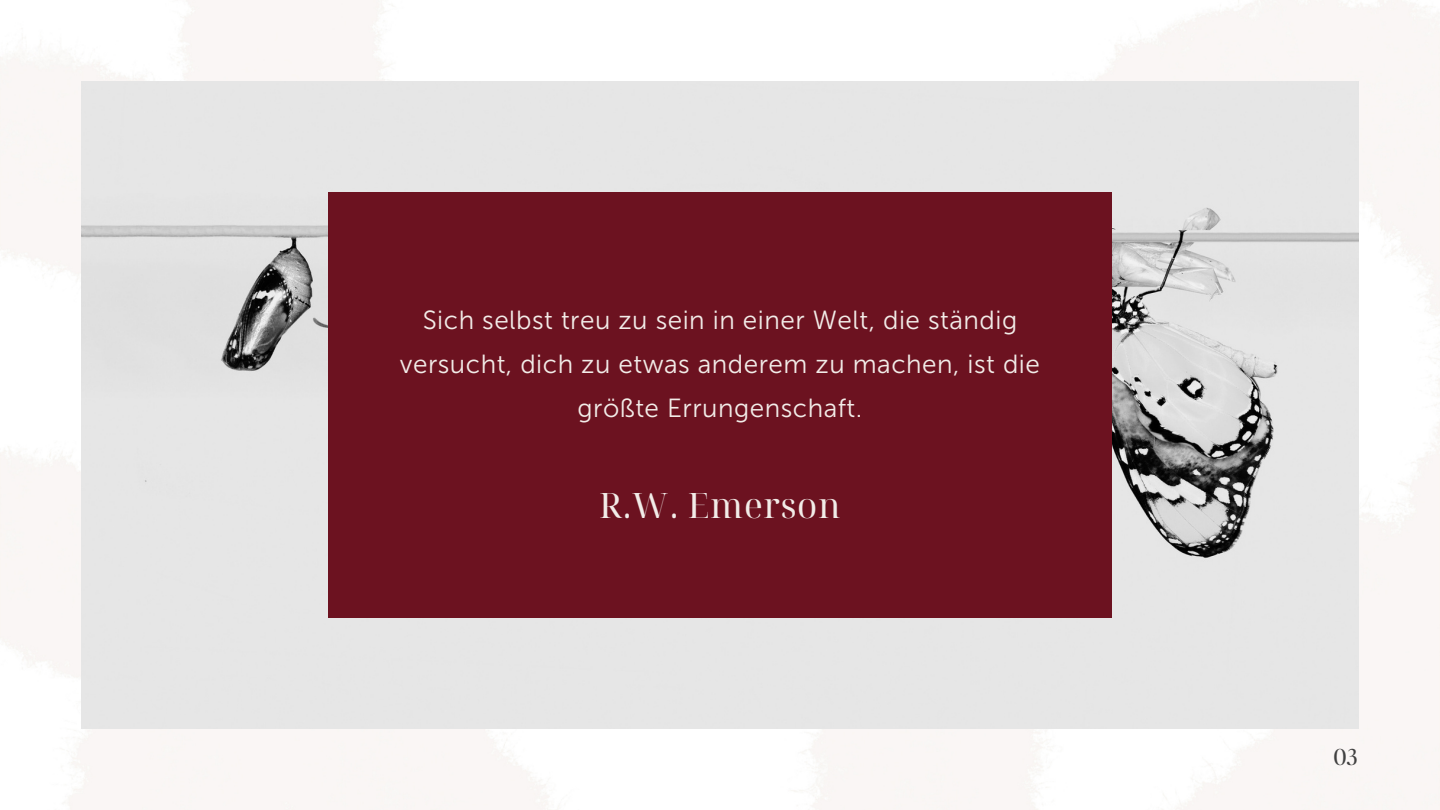
<style>
.page{position:relative;width:1440px;height:810px;background:#fff}
.page>*{position:absolute;margin:0;border:0;box-sizing:border-box;transform-origin:0 0}
.t1{font:35px "Noto Serif Display";letter-spacing:.02em;color:#f2ece8}
.t2{font:26.2px/44.2px "Museo Sans 300";letter-spacing:.02em;color:#f2ece8;text-align:center}
.t3{font:22px "Editors Note";color:#404040}
</style>
<div class="page">
<img style="left:81px;top:81px;width:1278px;height:648px">
<div style="left:328px;top:192px;width:784px;height:426px;background:#6c1220"></div>
<p class="t2" style="left:400px;top:298px;width:642px">Sich selbst treu zu sein in einer Welt, die ständig versucht, dich zu etwas anderem zu machen, ist die größte Errungenschaft.</p>
<p class="t1" style="left:599px;top:481px;width:243px">R.W. Emerson</p>
<p class="t3" style="left:1334px;top:743px;width:25px">03</p>
</div>
